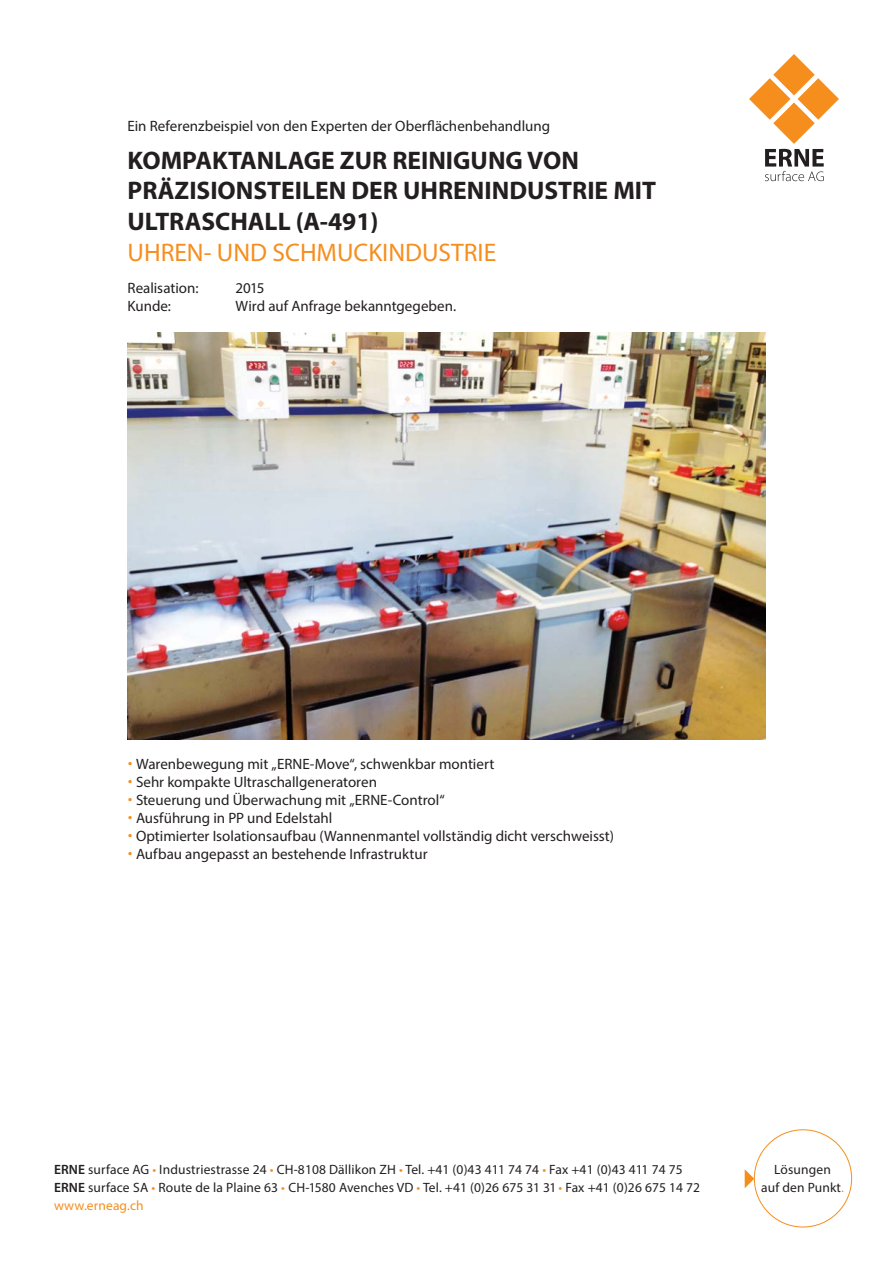
<style>
.page{position:relative;width:893px;height:1263px;background:#fff}
.page>*{position:absolute;margin:0;border:0;box-sizing:border-box;transform-origin:0 0}
.t1{font:700 25.5px/30.6px "Myriad Pro";color:#231f20}
.t2{font:25.5px "Myriad Pro";color:#f68e1e}
.t3{font:15px "Myriad Pro";color:#231f20}
.t4{font:13.5px/18px "Myriad Pro";letter-spacing:.01em;color:#231f20;text-align:center}
.s1{font-family:"Helvetica";color:#f68e1e}
.s2{font-weight:600}
.s3{color:#f68e1e}
</style>
<div class="page">
<svg style="left:745px;top:1169px;width:9px;height:19px"></svg>
<svg style="left:749px;top:54px;width:90px;height:127px"></svg>
<img style="left:128px;top:332px;width:637px;height:407px">
<p class="t3" style="left:128px;top:117px;width:424px">Ein Referenzbeispiel von den Experten der Oberflächenbehandlung</p>
<h1 class="t1" style="left:128px;top:144px;width:530px">KOMPAKTANLAGE ZUR REINIGUNG VON<br>PRÄZISIONSTEILEN DER UHRENINDUSTRIE MIT<br>ULTRASCHALL (A-491)</h1>
<h1 class="t2" style="left:128px;top:236px;width:370px">UHREN- UND SCHMUCKINDUSTRIE</h1>
<p class="t3" style="left:128px;top:279px;width:72px">Realisation:</p>
<p class="t3" style="left:236px;top:279px;width:30px">2015</p>
<p class="t3" style="left:128px;top:297px;width:45px">Kunde:</p>
<p class="t3" style="left:236px;top:297px;width:222px">Wird auf Anfrage bekanntgegeben.</p>
<p class="t3" style="left:128px;top:755px;width:368px"><span class="s1">•</span> Warenbewegung mit „ERNE-Move“, schwenkbar montiert</p>
<p class="t3" style="left:128px;top:773px;width:251px"><span class="s1">•</span> Sehr kompakte Ultraschallgeneratoren</p>
<p class="t3" style="left:128px;top:791px;width:319px"><span class="s1">•</span> Steuerung und Überwachung mit „ERNE-Control“</p>
<p class="t3" style="left:128px;top:809px;width:206px"><span class="s1">•</span> Ausführung in PP und Edelstahl</p>
<p class="t3" style="left:128px;top:827px;width:488px"><span class="s1">•</span> Optimierter Isolationsaufbau (Wannenmantel vollständig dicht verschweisst)</p>
<p class="t3" style="left:128px;top:845px;width:302px"><span class="s1">•</span> Aufbau angepasst an bestehende Infrastruktur</p>
<p class="t4" style="left:54px;top:1160px;width:648px;text-align:left"><span class="s2">ERNE</span> surface AG <span class="s3">•</span> Industriestrasse 24 <span class="s3">•</span> CH-8108 Dällikon ZH <span class="s3">•</span> Tel. +41 (0)43 411 74 74 <span class="s3">•</span> Fax +41 (0)43 411 74 75<br><span class="s2">ERNE</span> surface SA <span class="s3">•</span> Route de la Plaine 63 <span class="s3">•</span> CH-1580 Avenches VD <span class="s3">•</span> Tel. +41 (0)26 675 31 31 <span class="s3">•</span> Fax +41 (0)26 675 14 72 <span class="s3">www.erneag.ch</span></p>
<p class="t4" style="left:761px;top:1160px;width:84px">Lösungen<br>auf den Punkt<span class="s3">.</span></p>
</div>
